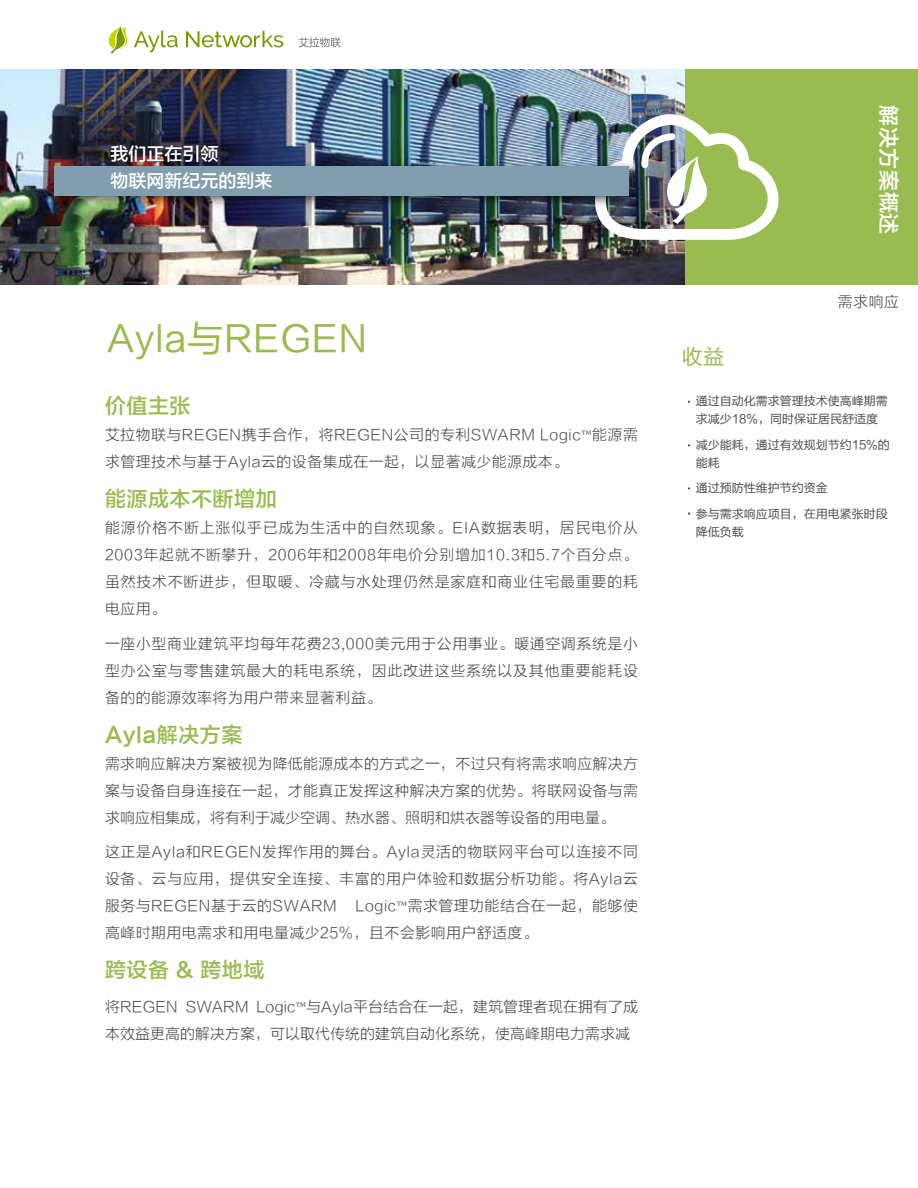
<style>
.page{position:relative;width:918px;height:1188px;background:#fff}
.page>*{position:absolute;margin:0;border:0;box-sizing:border-box;transform-origin:0 0}
.t1{font:36px "FZLTHK GBK1 0";letter-spacing:.025em;color:#9abb50}
.t2{font:21px "FZLTZHK GBK1 0";letter-spacing:.025em;color:#9abb50}
.t3{font:21px "FZLTZHK GBK1 0";letter-spacing:.025em;color:#fff}
.t4{font:21px "FZLTHK GBK1 0";color:#9abb50}
.t5{font:18px/27px "FZLTZHK GBK1 0";color:#fff}
.t6{font:15px/27px "FZLTXHK";letter-spacing:.025em;color:#4d4d4f;text-align:justify}
.t7{font:15px/27px "FZLTXHK";color:#4d4d4f}
.t8{font:12px/18px "FZLTHK GBK1 0";color:#4d4d4f}
.s1{font-family:"Adobe Song Std";font-weight:300}
</style>
<div class="page">
<div style="left:682px;top:69px;width:236px;height:215px;background:#9abb50"></div>
<img style="left:0;top:69px;width:685px;height:215px">
<svg style="left:595px;top:114px;width:184px;height:126px"></svg>
<img style="left:45px;top:123px;width:604px;height:122px">
<div style="left:55px;top:166px;width:574px;height:29px;background:#809ead"></div>
<svg style="left:134px;top:31px;width:44px;height:21px"></svg>
<svg style="left:186px;top:31px;width:97px;height:16px"></svg>
<svg style="left:108px;top:26px;width:20px;height:27px"></svg>
<svg style="left:299px;top:37px;width:42px;height:10px"></svg>
<p class="t5" style="left:111px;top:141px;width:163px">我们正在引领<br>物联网新纪元的到来</p>
<h1 class="t1" style="left:108px;top:319px;width:261px">Ayla与REGEN</h1>
<h2 class="t2" style="left:105px;top:394px;width:87px">价值主张</h2>
<p class="t6" style="left:105px;top:422px;width:534px">艾拉物联与REGEN携手合作，将REGEN公司的专利SWARM Logic<span class="s1">™</span>能源需求管理技术与基于Ayla云的设备集成在一起，以显著减少能源成本。</p>
<h2 class="t2" style="left:105px;top:487px;width:173px">能源成本不断增加</h2>
<p class="t6" style="left:105px;top:515px;width:535px">能源价格不断上涨似乎已成为生活中的自然现象。EIA数据表明，居民电价从2003年起就不断攀升，2006年和2008年电价分别增加10.3和5.7个百分点。虽然技术不断进步，但取暖、冷藏与水处理仍然是家庭和商业住宅最重要的耗电应用。</p>
<p class="t6" style="left:105px;top:630px;width:535px">一座小型商业建筑平均每年花费23,000美元用于公用事业。暖通空调系统是小型办公室与零售建筑最大的耗电系统，因此改进这些系统以及其他重要能耗设备的的能源效率将为用户带来显著利益。</p>
<h2 class="t2" style="left:105px;top:723px;width:139px">Ayla解决方案</h2>
<p class="t6" style="left:105px;top:750px;width:535px">需求响应解决方案被视为降低能源成本的方式之一，不过只有将需求响应解决方案与设备自身连接在一起，才能真正发挥这种解决方案的优势。将联网设备与需求响应相集成，将有利于减少空调、热水器、照明和烘衣器等设备的用电量。</p>
<p class="t6" style="left:105px;top:839px;width:535px">这正是Ayla和REGEN发挥作用的舞台。Ayla灵活的物联网平台可以连接不同设备、云与应用，提供安全连接、丰富的用户体验和数据分析功能。将Ayla云服务与REGEN基于云的SWARM Logic<span class="s1">™</span>需求管理功能结合在一起，能够使高峰时期用电需求和用电量减少25%，且不会影响用户舒适度。</p>
<h2 class="t2" style="left:105px;top:958px;width:161px">跨设备 &amp; 跨地域</h2>
<p class="t7" style="left:105px;top:993px;width:534px">将REGEN SWARM Logic<span class="s1">™</span>与Ayla平台结合在一起，建筑管理者现在拥有了成本效益更高的解决方案，可以取代传统的建筑自动化系统，使高峰期电力需求减</p>
<h2 class="t3" style="left:900px;top:105px;width:130px;rotate:90deg">解决方案概述</h2>
<h2 class="t4" style="left:682px;top:345px;width:44px">收益</h2>
<p class="t6" style="left:838px;top:288px;width:63px">需求响应</p>
<p class="t8" style="left:696px;top:392px;width:193px">通过自动化需求管理技术使高峰期需求减少18%，同时保证居民舒适度</p>
<p class="t8" style="left:696px;top:436px;width:196px">减少能耗，通过有效规划节约15%的能耗</p>
<p class="t8" style="left:696px;top:476px;width:193px;line-height:25.5px">通过预防性维护节约资金<br>参与需求响应项目，在用电紧张时段</p>
<p class="t8" style="left:696px;top:523px;width:49px">降低负载</p>
</div>
